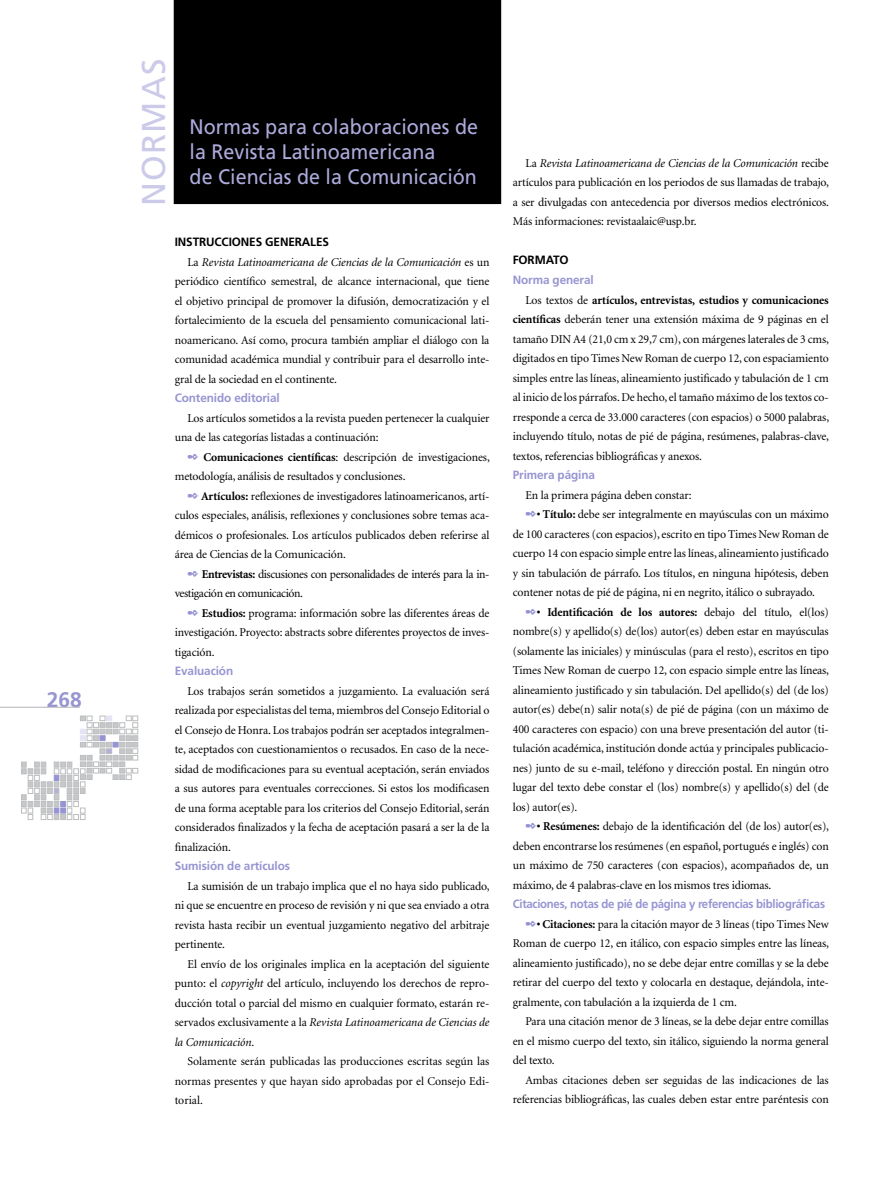
<style>
.page{position:relative;width:893px;height:1191px;background:#fff}
.page>*{position:absolute;margin:0;border:0;box-sizing:border-box;transform-origin:0 0}
.t1{font:33px "Frutiger";letter-spacing:.04em;color:#cbcae9}
.t2{font:21px/25.2px "Frutiger";color:#acaadb;scale:.94 1}
.t3{font:700 21px "Frutiger";color:#9794d2}
.t4{font:12px/19.5px "Minion";letter-spacing:-.01em;color:#000;text-align:justify}
.t5{font:12px/19.5px "Minion";letter-spacing:-.035em;color:#000}
.t6{font:700 12px "Frutiger";letter-spacing:-.01em;color:#9794d2}
.t7{font:700 12px "Frutiger";letter-spacing:-.01em;color:#9794d2;scale:.95 1}
.t8{font:700 12px "Frutiger";letter-spacing:-.01em;color:#000}
.s1{font-style:italic}
.s2{font-weight:700}
</style>
<div class="page">
<hr style="left:0;top:707px;width:80px;height:1px;background:#b1b4b6">
<svg style="left:21px;top:716px;width:117px;height:103px"></svg>
<div style="left:174px;top:0;width:327px;height:204px;background:#000"></div>
<h2 class="t3" style="left:47px;top:687px;width:37px">268</h2>
<h1 class="t1" style="left:134px;top:206px;width:149px;rotate:-90deg">normas</h1>
<h2 class="t2" style="left:190px;top:114px;width:308px">Normas para colaboraciones de la Revista Latinoamericana<br>de Ciencias de la Comunicación</h2>
<p class="t8" style="left:175px;top:235px;width:156px">INSTRUCCIONES GENERALES</p>
<p class="t4" style="left:175px;top:252px;width:316px;text-indent:13px">La <span class="s1">Revista Latinoamericana de Ciencias de la Comunicación</span> es un periódico científico semestral, de alcance internacional, que tiene el objetivo principal de promover la difusión, democratización y el fortalecimiento de la escuela del pensamiento comunicacional lati&shy;noamericano. Así como, procura también ampliar el diálogo con la comunidad académica mundial y contribuir para el desarrollo inte&shy;gral de la sociedad en el continente.</p>
<p class="t6" style="left:175px;top:391px;width:107px">Contenido editorial</p>
<p class="t4" style="left:175px;top:408px;width:316px;text-indent:13px">Los artículos sometidos a la revista pueden pertenecer la cualquier una de las categorías listadas a continuación:</p>
<p class="t4" style="left:175px;top:447px;width:317px;text-indent:29px"><span class="s2">Comunicaciones científicas</span>: descripción de investigaciones, metodología, análisis de resultados y conclusiones.</p>
<p class="t4" style="left:175px;top:486px;width:316px;text-indent:26px"><span class="s2">Artículos:</span> reflexiones de investigadores latinoamericanos, artí&shy;culos especiales, análisis, reflexiones y conclusiones sobre temas aca&shy;démicos o profesionales. Los artículos publicados deben referirse al área de Ciencias de la Comunicación.</p>
<p class="t5" style="left:175px;top:564px;width:316px;text-indent:27px"><span class="s2">Entrevistas:</span> discusiones con personalidades de interés para la in&shy;vestigación en comunicación.</p>
<p class="t4" style="left:175px;top:603px;width:316px;text-indent:27px"><span class="s2">Estudios:</span> programa: información sobre las diferentes áreas de investigación. Proyecto: abstracts sobre diferentes proyectos de inves&shy;tigación.</p>
<p class="t6" style="left:175px;top:664px;width:60px">Evaluación</p>
<p class="t4" style="left:175px;top:681px;width:316px;text-indent:13px">Los trabajos serán sometidos a juzgamiento. La evaluación será realizada por especialistas del tema, miembros del Consejo Editorial o el Consejo de Honra. Los trabajos podrán ser aceptados integralmen&shy;te, aceptados con cuestionamientos o recusados. En caso de la nece&shy;sidad de modificaciones para su eventual aceptación, serán enviados a sus autores para eventuales correcciones. Si estos los modificasen de una forma aceptable para los criterios del Consejo Editorial, serán considerados finalizados y la fecha de aceptación pasará a ser la de la finalización.</p>
<p class="t6" style="left:175px;top:859px;width:117px">Sumisión de artículos</p>
<p class="t4" style="left:175px;top:876px;width:317px;text-indent:13px">La sumisión de un trabajo implica que el no haya sido publicado, ni que se encuentre en proceso de revisión y ni que sea enviado a otra revista hasta recibir un eventual juzgamiento negativo del arbitraje pertinente.</p>
<p class="t4" style="left:175px;top:954px;width:316px;text-indent:13px">El envío de los originales implica en la aceptación del siguiente punto: el <span class="s1">copyright</span> del artículo, incluyendo los derechos de repro&shy;ducción total o parcial del mismo en cualquier formato, estarán re&shy;servados exclusivamente a la <span class="s1">Revista Latinoamericana de Ciencias de la Comunicación</span>.</p>
<p class="t4" style="left:175px;top:1052px;width:316px;text-indent:13px">Solamente serán publicadas las producciones escritas según las normas presentes y que hayan sido aprobadas por el Consejo Edi&shy;torial.</p>
<p class="t4" style="left:513px;top:154px;width:318px;text-indent:13px">La <span class="s1">Revista Latinoamericana de Ciencias de la Comunicación</span> recibe artículos para publicación en los periodos de sus llamadas de trabajo, a ser divulgadas con antecedencia por diversos medios electrónicos.<br>Más informaciones: revistaalaic@usp.br.</p>
<p class="t8" style="left:513px;top:253px;width:57px">FORMATO</p>
<p class="t6" style="left:513px;top:273px;width:82px">Norma general</p>
<p class="t4" style="left:513px;top:290px;width:318px;text-indent:13px">Los textos de <span class="s2">artículos, entrevistas, estudios y comunicaciones científicas</span> deberán tener una extensión máxima de 9 páginas en el tamaño DIN A4 (21,0 cm x 29,7 cm), con márgenes laterales de 3 cms, digitados en tipo Times New Roman de cuerpo 12, con espaciamiento simples entre las líneas, alineamiento justificado y tabulación de 1 cm al inicio de los párrafos. De hecho, el tamaño máximo de los textos co&shy;rresponde a cerca de 33.000 caracteres (con espacios) o 5000 palabras, incluyendo título, notas de pié de página, resúmenes, palabras-clave, textos, referencias bibliográficas y anexos.</p>
<p class="t6" style="left:513px;top:468px;width:84px">Primera página</p>
<p class="t4" style="left:526px;top:485px;width:167px">En la primera página deben constar:</p>
<p class="t4" style="left:513px;top:505px;width:317px;text-indent:24px"><span class="s2">• Título:</span> debe ser integralmente en mayúsculas con un máximo de 100 caracteres (con espacios), escrito en tipo Times New Roman de cuerpo 14 con espacio simple entre las líneas, alineamiento justificado y sin tabulación de párrafo. Los títulos, en ninguna hipótesis, deben contener notas de pié de página, ni en negrito, itálico o subrayado.</p>
<p class="t4" style="left:513px;top:602px;width:318px;text-indent:24px"><span class="s2">• Identificación de los autores:</span> debajo del título, el(los) nombre(s) y apellido(s) de(los) autor(es) deben estar en mayúsculas (solamente las iniciales) y minúsculas (para el resto), escritos en tipo Times New Roman de cuerpo 12, con espacio simple entre las líneas, alineamiento justificado y sin tabulación. Del apellido(s) del (de los) autor(es) debe(n) salir nota(s) de pié de página (con un máximo de 400 caracteres con espacio) con una breve presentación del autor (ti&shy;tulación académica, institución donde actúa y principales publicacio&shy;nes) junto de su e-mail, teléfono y dirección postal. En ningún otro lugar del texto debe constar el (los) nombre(s) y apellido(s) del (de los) autor(es).</p>
<p class="t4" style="left:513px;top:817px;width:318px;text-indent:24px"><span class="s2">• Resúmenes:</span> debajo de la identificación del (de los) autor(es), deben encontrarse los resúmenes (en español, portugués e inglés) con un máximo de 750 caracteres (con espacios), acompañados de, un máximo, de 4 palabras-clave en los mismos tres idiomas.</p>
<p class="t7" style="left:513px;top:897px;width:330px">Citaciones, notas de pié de página y referencias bibliográficas</p>
<p class="t4" style="left:513px;top:914px;width:318px;text-indent:24px"><span class="s2">• Citaciones:</span> para la citación mayor de 3 líneas (tipo Times New Roman de cuerpo 12, en itálico, con espacio simples entre las líneas, alineamiento justificado), no se debe dejar entre comillas y se la debe retirar del cuerpo del texto y colocarla en destaque, dejándola, inte&shy;gralmente, con tabulación a la izquierda de 1 cm.</p>
<p class="t4" style="left:513px;top:1012px;width:317px;text-indent:13px">Para una citación menor de 3 líneas, se la debe dejar entre comillas en el mismo cuerpo del texto, sin itálico, siguiendo la norma general del texto.</p>
<p class="t4" style="left:513px;top:1070px;width:317px;text-align:right">Ambas citaciones deben ser seguidas de las indicaciones de las referencias bibliográficas, las cuales deben estar entre paréntesis con</p>
</div>
